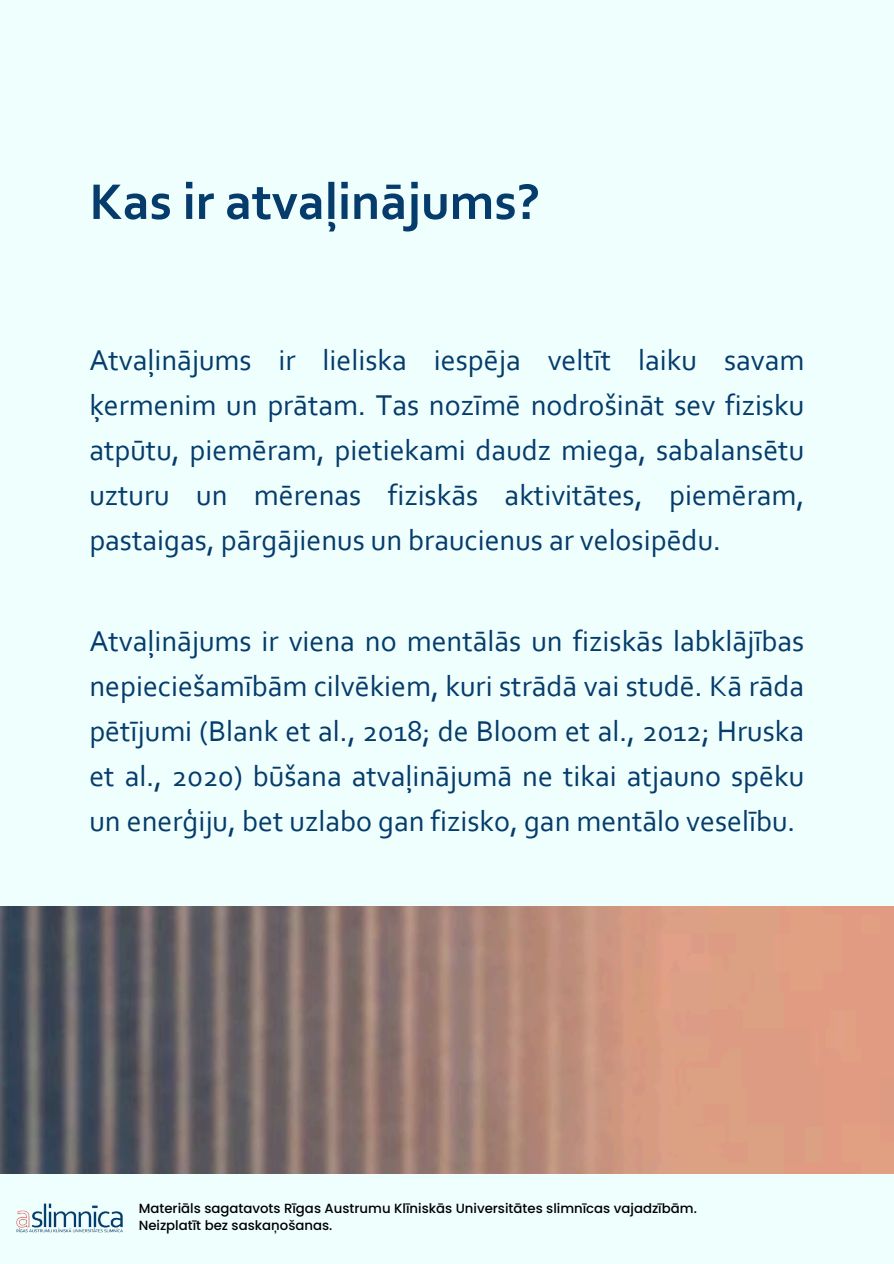
<style>
.page{position:relative;width:894px;height:1264px;background:#fff}
.page>*{position:absolute;margin:0;border:0;box-sizing:border-box;transform-origin:0 0}
.t1{font:700 52.5px "Corbel";color:#053c6b}
.t2{font:30px/45px "Corbel";color:#053c6b;text-align:justify}
.t3{font:500 13.35px "Poppins";color:#000}
</style>
<div class="page">
<div style="left:0;top:0;width:893px;height:1263px;background:#effffe"></div>
<img style="left:16px;top:1203px;width:107px;height:30px">
<img style="left:0;top:906px;width:893px;height:267px">
<h2 class="t1" style="left:89px;top:180px;width:452px">Kas ir atvaļinājums?</h2>
<p class="t2" style="left:89px;top:340px;width:716px">Atvaļinājums ir lieliska iespēja veltīt laiku savam ķermenim un prātam. Tas nozīmē nodrošināt sev fizisku atpūtu, piemēram, pietiekami daudz miega, sabalansētu uzturu un mērenas fiziskās aktivitātes, piemēram, pastaigas, pārgājienus un braucienus ar velosipēdu.</p>
<p class="t2" style="left:89px;top:621px;width:716px">Atvaļinājums ir viena no mentālās un fiziskās labklājības nepieciešamībām cilvēkiem, kuri strādā vai studē. Kā rāda pētījumi (Blank et al., 2018; de Bloom et al., 2012; Hruska et al., 2020) būšana atvaļinājumā ne tikai atjauno spēku un enerģiju, bet uzlabo gan fizisko, gan mentālo veselību.</p>
<h2 class="t3" style="left:139px;top:1198px;width:559px">Materiāls sagatavots Rīgas Austrumu Klīniskās Universitātes slimnīcas vajadzībām.</h2>
<p class="t3" style="left:139px;top:1216px;width:195px">Neizplatīt bez saskaņošanas.</p>
</div>
